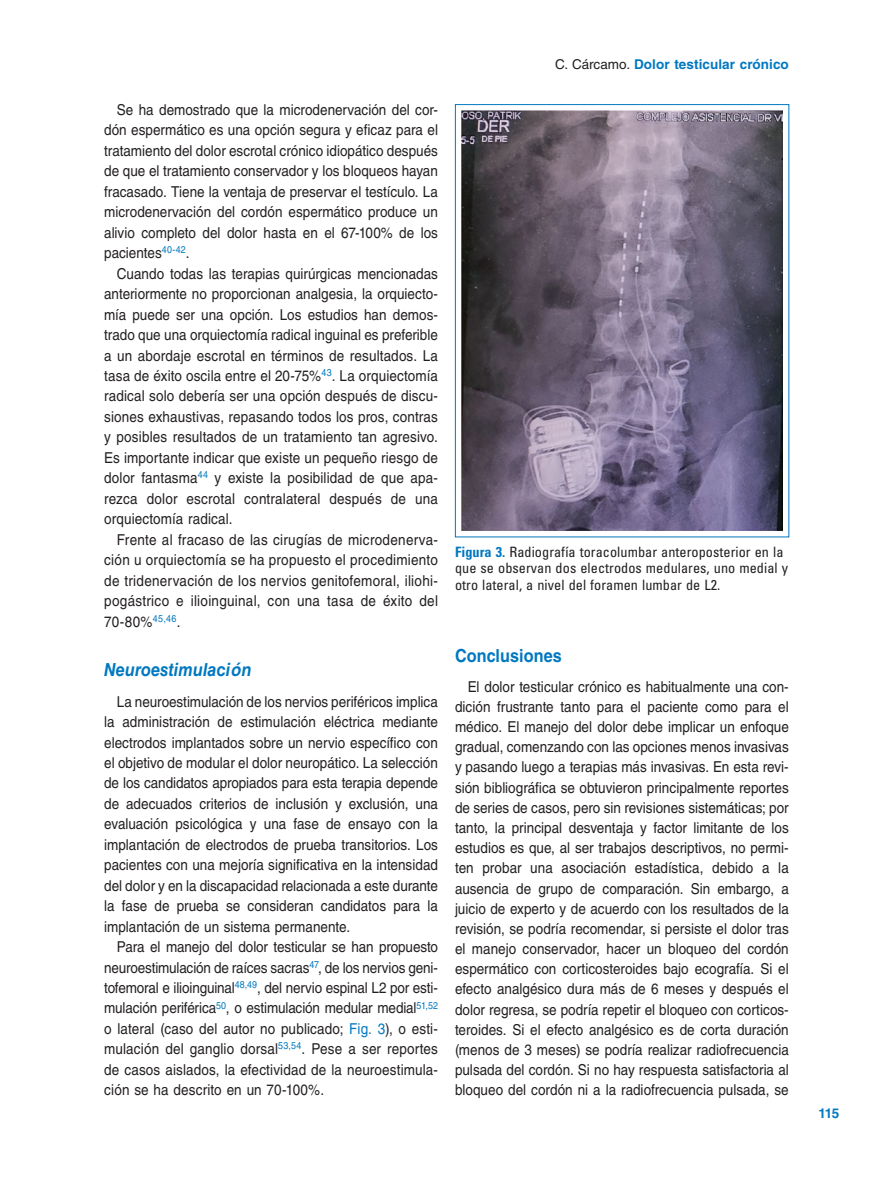
<style>
.page{position:relative;width:893px;height:1191px;background:#fff}
.page>*{position:absolute;margin:0;border:0;box-sizing:border-box;transform-origin:0 0}
.t1{font:italic 700 18px "Helvetica LT Std";letter-spacing:.005em;color:#0078c0;scale:.9 1}
.t2{font:700 18px "Helvetica LT Std";letter-spacing:.005em;color:#0078c0;scale:.9 1}
.t3{font:15px/20.1px "Helvetica LT Std";color:#231f20;text-align:justify;scale:.9 1}
.t4{font:15px "Helvetica LT Std";letter-spacing:.02em;color:#231f20;scale:.9 1}
.t5{font:condensed 14.25px/16.5px "Univers LT Std";letter-spacing:.005em;color:#231f20}
.t6{font:700 13.5px "Helvetica LT Std";letter-spacing:.005em;color:#0078c0}
.s1{color:#0078c0}
.s2{font-weight:400;color:#231f20}
.s3{font-weight:700;color:#0078c0}
</style>
<div class="page">
<img style="left:462px;top:111px;width:320px;height:419px">
<div style="left:455px;top:104px;width:334px;height:433px;border:1px solid #0078c0"></div>
<p class="t3" style="left:117px;top:100px;width:358px">Se ha demostrado que la microdenervación del cor-</p>
<p class="t3" style="left:104px;top:120px;width:372px">dón espermático es una opción segura y eficaz para el</p>
<p class="t3" style="left:104px;top:141px;width:372px">tratamiento del dolor escrotal crónico idiopático después</p>
<p class="t3" style="left:104px;top:161px;width:372px">de que el tratamiento conservador y los bloqueos hayan</p>
<p class="t3" style="left:104px;top:181px;width:372px">fracasado. Tiene la ventaja de preservar el testículo. La</p>
<p class="t3" style="left:104px;top:202px;width:372px">microdenervación del cordón espermático produce un</p>
<p class="t3" style="left:104px;top:222px;width:372px">alivio completo del dolor hasta en el 67-100% de los</p>
<p class="t3" style="left:104px;top:243px;width:96px">pacientes<sup>40-42</sup>.</p>
<p class="t3" style="left:117px;top:263px;width:358px">Cuando todas las terapias quirúrgicas mencionadas</p>
<p class="t3" style="left:104px;top:284px;width:372px">anteriormente no proporcionan analgesia, la orquiecto-</p>
<p class="t3" style="left:104px;top:304px;width:372px">mía puede ser una opción. Los estudios han demos-</p>
<p class="t3" style="left:104px;top:325px;width:372px">trado que una orquiectomía radical inguinal es preferible</p>
<p class="t3" style="left:104px;top:345px;width:372px">a un abordaje escrotal en términos de resultados. La</p>
<p class="t3" style="left:104px;top:366px;width:372px">tasa de éxito oscila entre el 20-75%<sup>43</sup>. La orquiectomía</p>
<p class="t3" style="left:104px;top:386px;width:372px">radical solo debería ser una opción después de discu-</p>
<p class="t3" style="left:104px;top:406px;width:372px">siones exhaustivas, repasando todos los pros, contras</p>
<p class="t3" style="left:104px;top:427px;width:372px">y posibles resultados de un tratamiento tan agresivo.</p>
<p class="t3" style="left:104px;top:447px;width:372px">Es importante indicar que existe un pequeño riesgo de</p>
<p class="t3" style="left:104px;top:468px;width:372px">dolor fantasma<sup>44</sup> y existe la posibilidad de que apa-</p>
<p class="t3" style="left:104px;top:488px;width:372px">rezca dolor escrotal contralateral después de una</p>
<p class="t3" style="left:104px;top:509px;width:144px">orquiectomía radical.</p>
<p class="t4" style="left:117px;top:531px;width:358px">Frente al fracaso de las cirugías de microdenerva-</p>
<p class="t4" style="left:104px;top:551px;width:372px">ción u orquiectomía se ha propuesto el procedimiento</p>
<p class="t4" style="left:104px;top:571px;width:372px">de tridenervación de los nervios genitofemoral, iliohi-</p>
<p class="t4" style="left:104px;top:592px;width:372px">pogástrico e ilioinguinal, con una tasa de éxito del</p>
<p class="t3" style="left:104px;top:611px;width:86px">70-80%<sup>45,46</sup>.</p>
<p class="t1" style="left:104px;top:659px;width:165px">Neuroestimulación</p>
<p class="t3" style="left:117px;top:691px;width:358px">La neuroestimulación de los nervios periféricos implica</p>
<p class="t3" style="left:104px;top:711px;width:372px">la administración de estimulación eléctrica mediante</p>
<p class="t3" style="left:104px;top:732px;width:372px">electrodos implantados sobre un nervio específico con</p>
<p class="t3" style="left:104px;top:752px;width:372px">el objetivo de modular el dolor neuropático. La selección</p>
<p class="t3" style="left:104px;top:773px;width:372px">de los candidatos apropiados para esta terapia depende</p>
<p class="t3" style="left:104px;top:793px;width:372px">de adecuados criterios de inclusión y exclusión, una</p>
<p class="t3" style="left:104px;top:814px;width:372px">evaluación psicológica y una fase de ensayo con la</p>
<p class="t3" style="left:104px;top:834px;width:372px">implantación de electrodos de prueba transitorios. Los</p>
<p class="t3" style="left:104px;top:855px;width:372px">pacientes con una mejoría significativa en la intensidad</p>
<p class="t3" style="left:104px;top:875px;width:372px">del dolor y en la discapacidad relacionada a este durante</p>
<p class="t3" style="left:104px;top:896px;width:372px">la fase de prueba se consideran candidatos para la</p>
<p class="t3" style="left:104px;top:916px;width:275px">implantación de un sistema permanente.</p>
<p class="t3" style="left:117px;top:936px;width:358px">Para el manejo del dolor testicular se han propuesto</p>
<p class="t3" style="left:104px;top:957px;width:372px">neuroestimulación de raíces sacras<sup>47</sup>, de los nervios geni-</p>
<p class="t3" style="left:104px;top:977px;width:372px">tofemoral e ilioinguinal<sup>48,49</sup>, del nervio espinal L2 por esti-</p>
<p class="t3" style="left:104px;top:998px;width:372px">mulación periférica<sup>50</sup>, o estimulación medular medial<sup>51,52</sup></p>
<p class="t3" style="left:104px;top:1018px;width:372px">o lateral (caso del autor no publicado; <span class="s1">Fig. 3</span>), o esti-</p>
<p class="t3" style="left:104px;top:1039px;width:372px">mulación del ganglio dorsal<sup>53,54</sup>. Pese a ser reportes</p>
<p class="t3" style="left:104px;top:1059px;width:372px">de casos aislados, la efectividad de la neuroestimula-</p>
<p class="t3" style="left:104px;top:1080px;width:246px">ción se ha descrito en un 70-100%.</p>
<p class="t6" style="left:555px;top:56px;width:235px"><span class="s2">C. Cárcamo.</span> Dolor testicular crónico</p>
<p class="t5" style="left:455px;top:543px;width:335px"><span class="s3">Figura 3.</span> Radiografía toracolumbar anteroposterior en la que se observan dos electrodos medulares, uno medial y otro lateral, a nivel del foramen lumbar de L2.</p>
<p class="t2" style="left:455px;top:644px;width:120px">Conclusiones</p>
<p class="t3" style="left:455px;top:676px;width:372px;text-indent:13px">El dolor testicular crónico es habitualmente una con&shy;dición frustrante tanto para el paciente como para el médico. El manejo del dolor debe implicar un enfoque gradual, comenzando con las opciones menos invasivas y pasando luego a terapias más invasivas. En esta revi&shy;sión bibliográfica se obtuvieron principalmente reportes de series de casos, pero sin revisiones sistemáticas; por tanto, la principal desventaja y factor limitante de los estudios es que, al ser trabajos descriptivos, no permi&shy;ten probar una asociación estadística, debido a la ausencia de grupo de comparación. Sin embargo, a juicio de experto y de acuerdo con los resultados de la revisión, se podría recomendar, si persiste el dolor tras el manejo conservador, hacer un bloqueo del cordón espermático con corticosteroides bajo ecografía. Si el efecto analgésico dura más de 6 meses y después el dolor regresa, se podría repetir el bloqueo con corticos&shy;teroides. Si el efecto analgésico es de corta duración (menos de 3 meses) se podría realizar radiofrecuencia pulsada del cordón. Si no hay respuesta satisfactoria al bloqueo del cordón ni a la radiofrecuencia pulsada, se</p>
<p class="t6" style="left:819px;top:1104px;width:22px">115</p>
</div>
